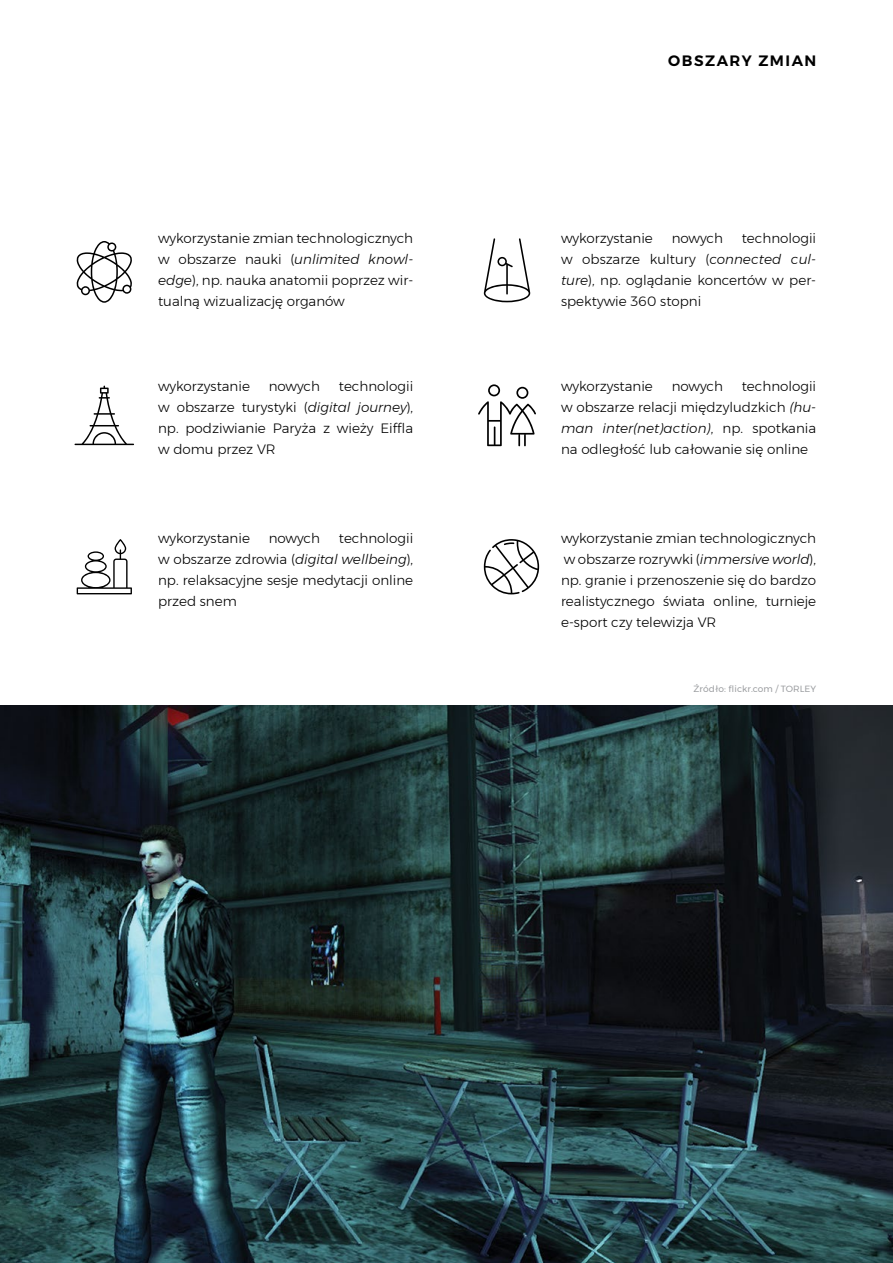
<style>
.page{position:relative;width:893px;height:1263px;background:#fff}
.page>*{position:absolute;margin:0;border:0;box-sizing:border-box;transform-origin:0 0}
.t1{font:600 15px "Montserrat";letter-spacing:.1em;color:#000}
.t2{font:300 13.5px/21px "Montserrat";color:#000;text-align:justify}
.t3{font:9px "Montserrat";letter-spacing:.01em;color:#9d9fa2}
.s1{font-style:italic}
</style>
<div class="page">
<img style="left:0;top:706px;width:893px;height:557px">
<svg style="left:76px;top:241px;width:56px;height:62px"></svg>
<svg style="left:75px;top:386px;width:59px;height:59px"></svg>
<svg style="left:484px;top:539px;width:55px;height:55px"></svg>
<svg style="left:77px;top:539px;width:55px;height:55px"></svg>
<svg style="left:484px;top:238px;width:46px;height:64px"></svg>
<svg style="left:478px;top:384px;width:58px;height:62px"></svg>
<p class="t2" style="left:158px;top:227px;width:257px">wykorzystanie zmian technologicznych w obszarze nauki (<span class="s1">unlimited knowl&shy;edge</span>), np. nauka anatomii poprzez wir&shy;tualną wizualizację organów</p>
<p class="t2" style="left:158px;top:375px;width:93px">wykorzystanie</p>
<p class="t2" style="left:269px;top:375px;width:53px">nowych</p>
<p class="t2" style="left:158px;top:375px;width:257px;text-indent:181px">technologii w obszarze turystyki (<span class="s1">digital journey</span>), np. podziwianie Paryża z wieży Eiffla w domu przez VR</p>
<p class="t2" style="left:158px;top:527px;width:93px">wykorzystanie</p>
<p class="t2" style="left:269px;top:527px;width:53px">nowych</p>
<p class="t2" style="left:158px;top:527px;width:257px;text-indent:181px">technologii w obszarze zdrowia (<span class="s1">digital wellbeing</span>), np. relaksacyjne sesje medytacji online przed snem</p>
<p class="t1" style="left:668px;top:48px;width:150px">OBSZARY ZMIAN</p>
<p class="t2" style="left:561px;top:227px;width:93px">wykorzystanie</p>
<p class="t2" style="left:672px;top:227px;width:53px">nowych</p>
<p class="t2" style="left:561px;top:227px;width:257px;text-indent:181px">technologii w obszarze kultury (<span class="s1">connected cul&shy;ture</span>), np. oglądanie koncertów w per&shy;spektywie 360 stopni</p>
<p class="t2" style="left:561px;top:375px;width:93px">wykorzystanie</p>
<p class="t2" style="left:672px;top:375px;width:53px">nowych</p>
<p class="t2" style="left:561px;top:375px;width:257px;text-indent:181px">technologii w obszarze relacji międzyludzkich <span class="s1">(hu&shy;man inter(net)action)</span>, np. spotkania na odległość lub całowanie się online</p>
<p class="t2" style="left:561px;top:527px;width:257px">wykorzystanie zmian technologicznych w obszarze rozrywki (<span class="s1">immersive world</span>), np. granie i przenoszenie się do bardzo realistycznego świata online, turnieje e-sport czy telewizja VR</p>
<p class="t3" style="left:694px;top:682px;width:124px">Źródło: flickr.com / TORLEY</p>
</div>
